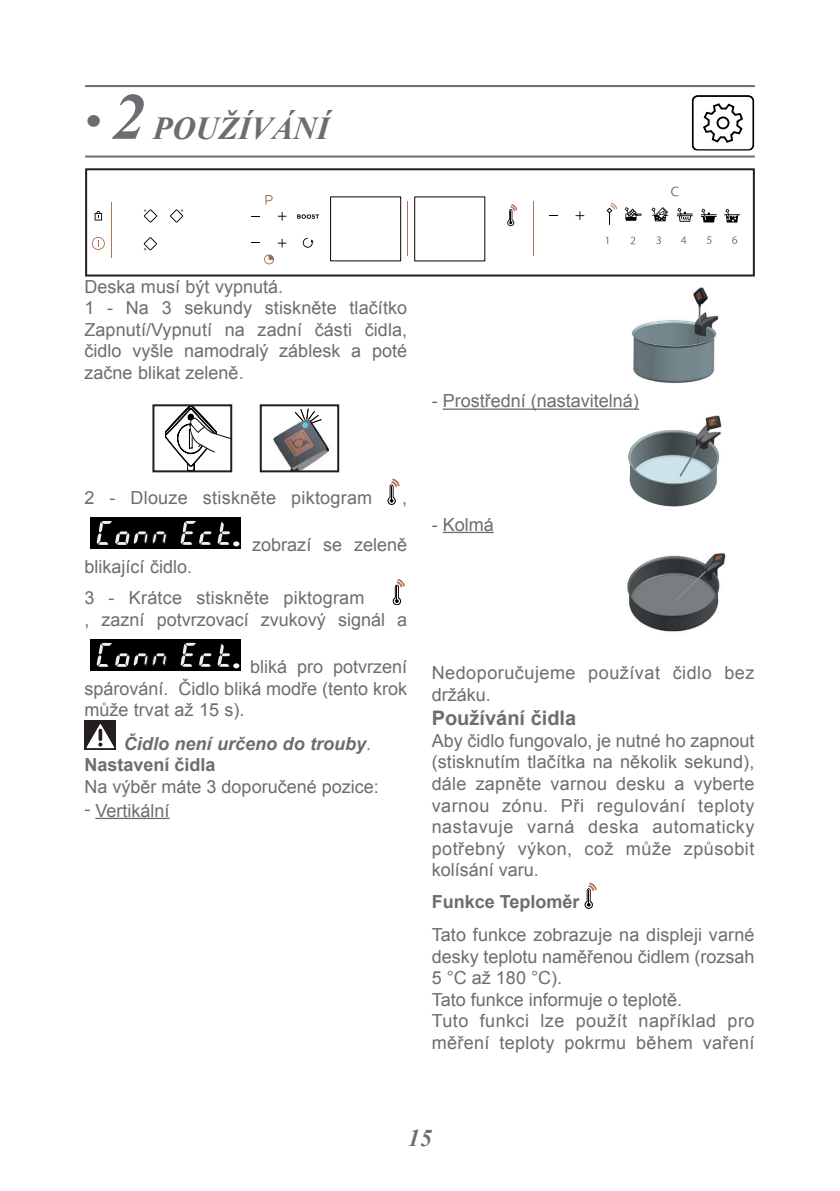
<style>
.page{position:relative;width:840px;height:1191px;background:#fff}
.page>*{position:absolute;margin:0;border:0;box-sizing:border-box;transform-origin:0 0}
.t1{font:italic 700 32px "Times New Roman";color:#6c6d70}
.t2{font:italic 700 24px "Times New Roman";color:#6c6d70}
.t3{font:700 20px "Arial";color:#6c6d70}
.t4{font:18px/21.6px "Arial";color:#6c6d70;text-align:justify}
.t5{font:18px/21.6px "Arial";letter-spacing:.02em;color:#6c6d70}
.t6{font:18px/21.6px "Arial";letter-spacing:.03em;color:#6c6d70}
.t7{font:700 18px "Arial";color:#6c6d70}
.t8{font:italic 700 18px "Arial";color:#6c6d70}
.s1{font-size:44px}
.s2{font-size:66px}
.s3{font-weight:400;font-style:normal}
</style>
<div class="page">
<hr style="left:85px;top:85px;width:669px;height:2px;background:#6c6d70">
<hr style="left:85px;top:155px;width:669px;height:2px;background:#6c6d70">
<svg style="left:691px;top:95px;width:62px;height:55px"></svg>
<div style="left:717px;top:117px;width:11px;height:11px;background:#fff;border-radius:50%"></div>
<div style="left:716px;top:116px;width:13px;height:13px;border:2px solid #000;border-radius:50%"></div>
<hr style="left:95px;top:817px;width:74px;height:2px;background:#6c6d70">
<svg style="left:165px;top:407px;width:64px;height:62px"></svg>
<div style="left:152px;top:404px;width:80px;height:68px;border:2px solid #231f20"></div>
<img style="left:273px;top:419px;width:56px;height:50px">
<svg style="left:295px;top:408px;width:26px;height:20px"></svg>
<div style="left:259px;top:404px;width:80px;height:68px;border:2px solid #231f20"></div>
<svg style="left:387px;top:478px;width:13px;height:26px"></svg>
<div style="left:90px;top:517px;width:150px;height:32px;background:#000002"></div>
<svg style="left:97px;top:521px;width:69px;height:24px"></svg>
<svg style="left:180px;top:521px;width:31px;height:24px"></svg>
<svg style="left:217px;top:522px;width:22px;height:24px"></svg>
<svg style="left:392px;top:578px;width:13px;height:26px"></svg>
<div style="left:90px;top:639px;width:150px;height:31px;background:#000002"></div>
<svg style="left:97px;top:643px;width:69px;height:24px"></svg>
<svg style="left:180px;top:643px;width:31px;height:24px"></svg>
<svg style="left:217px;top:644px;width:22px;height:24px"></svg>
<div style="left:84px;top:720px;width:32px;height:29px;background:#231f20"></div>
<svg style="left:86px;top:724px;width:28px;height:24px"></svg>
<svg style="left:98px;top:728px;width:4px;height:13px"></svg>
<hr style="left:442px;top:408px;width:196px;height:2px;background:#6c6d70">
<hr style="left:442px;top:532px;width:51px;height:1px;background:#6c6d70">
<img style="left:632px;top:287px;width:87px;height:96px">
<img style="left:628px;top:415px;width:94px;height:92px">
<img style="left:627px;top:553px;width:99px;height:79px">
<svg style="left:584px;top:882px;width:13px;height:26px"></svg>
<svg style="left:330px;top:196px;width:155px;height:65px"></svg>
<svg style="left:144px;top:237px;width:13px;height:13px"></svg>
<svg style="left:92px;top:237px;width:13px;height:13px"></svg>
<hr style="left:111px;top:202px;width:1px;height:56px;background:#b76f53">
<svg style="left:95px;top:211px;width:7px;height:9px"></svg>
<svg style="left:144px;top:209px;width:13px;height:13px"></svg>
<svg style="left:170px;top:209px;width:13px;height:13px"></svg>
<hr style="left:407px;top:202px;width:1px;height:54px;background:#b76f53">
<svg style="left:277px;top:239px;width:9px;height:8px"></svg>
<svg style="left:277px;top:212px;width:9px;height:8px"></svg>
<svg style="left:297px;top:214px;width:22px;height:5px"></svg>
<svg style="left:302px;top:238px;width:11px;height:10px"></svg>
<svg style="left:264px;top:254px;width:10px;height:10px"></svg>
<svg style="left:265px;top:195px;width:7px;height:10px"></svg>
<svg style="left:575px;top:211px;width:9px;height:9px"></svg>
<svg style="left:507px;top:204px;width:11px;height:22px"></svg>
<hr style="left:532px;top:201px;width:1px;height:55px;background:#b76f53">
<svg style="left:677px;top:208px;width:15px;height:14px"></svg>
<svg style="left:724px;top:209px;width:15px;height:13px"></svg>
<svg style="left:624px;top:207px;width:17px;height:14px"></svg>
<svg style="left:651px;top:207px;width:16px;height:14px"></svg>
<svg style="left:606px;top:203px;width:12px;height:22px"></svg>
<svg style="left:700px;top:208px;width:16px;height:14px"></svg>
<svg style="left:630px;top:237px;width:5px;height:7px"></svg>
<svg style="left:656px;top:236px;width:4px;height:8px"></svg>
<svg style="left:680px;top:236px;width:6px;height:8px"></svg>
<svg style="left:707px;top:236px;width:4px;height:8px"></svg>
<svg style="left:732px;top:236px;width:4px;height:8px"></svg>
<svg style="left:671px;top:186px;width:7px;height:10px"></svg>
<div style="left:85px;top:168px;width:669px;height:108px;border:2px solid #231f20"></div>
<p class="t1" style="left:85px;top:106px;width:245px"><span class="s1">•</span> <span class="s2">2</span> POUŽÍVÁNÍ</p>
<p class="t4" style="left:84px;top:276px;width:200px">Deska musí být vypnutá.</p>
<p class="t4" style="left:84px;top:297px;width:324px">1 - Na 3 sekundy stiskněte tlačítko Zapnutí/Vypnutí na zadní části čidla, čidlo vyšle namodralý záblesk a poté začne blikat zeleně.</p>
<p class="t4" style="left:431px;top:390px;width:209px">- Prostřední (nastavitelná)</p>
<p class="t4" style="left:84px;top:487px;width:289px">2 - Dlouze stiskněte piktogram</p>
<p class="t4" style="left:402px;top:487px;width:7px">,</p>
<p class="t4" style="left:252px;top:534px;width:156px">zobrazí se zeleně</p>
<p class="t4" style="left:84px;top:556px;width:109px">blikající čidlo.</p>
<p class="t4" style="left:84px;top:587px;width:324px">3 - Krátce stiskněte piktogram<br>, zazní potvrzovací zvukový signál a</p>
<p class="t4" style="left:84px;top:656px;width:324px;text-indent:166px">bliká pro potvrzení spárování. Čidlo bliká modře (tento krok může trvat až 15 s).</p>
<p class="t8" style="left:124px;top:731px;width:248px">Čidlo není určeno do trouby<span class="s3">.</span></p>
<p class="t7" style="left:84px;top:753px;width:133px">Nastavení čidla</p>
<p class="t4" style="left:84px;top:776px;width:296px">Na výběr máte 3 doporučené pozice:</p>
<p class="t4" style="left:84px;top:799px;width:87px">- Vertikální</p>
<p class="t4" style="left:431px;top:513px;width:64px">- Kolmá</p>
<p class="t6" style="left:431px;top:662px;width:324px">Nedoporučujeme používat čidlo bez držáku.</p>
<p class="t3" style="left:431px;top:704px;width:146px">Používání čidla</p>
<p class="t4" style="left:431px;top:729px;width:324px">Aby čidlo fungovalo, je nutné ho zapnout (stisknutím tlačítka na několik sekund), dále zapněte varnou desku a vyberte varnou zónu. Při regulování teploty nastavuje varná deska automaticky potřebný výkon, což může způsobit kolísání varu.</p>
<p class="t7" style="left:431px;top:889px;width:149px">Funkce Teploměr</p>
<p class="t4" style="left:431px;top:924px;width:324px">Tato funkce zobrazuje na displeji varné desky teplotu naměřenou čidlem (rozsah 5 °C až 180 °C).</p>
<p class="t4" style="left:431px;top:989px;width:252px">Tato funkce informuje o teplotě.</p>
<p class="t5" style="left:431px;top:1010px;width:324px">Tuto funkci lze použít například pro měření teploty pokrmu během vaření</p>
<p class="t2" style="left:408px;top:1121px;width:25px">15</p>
</div>
